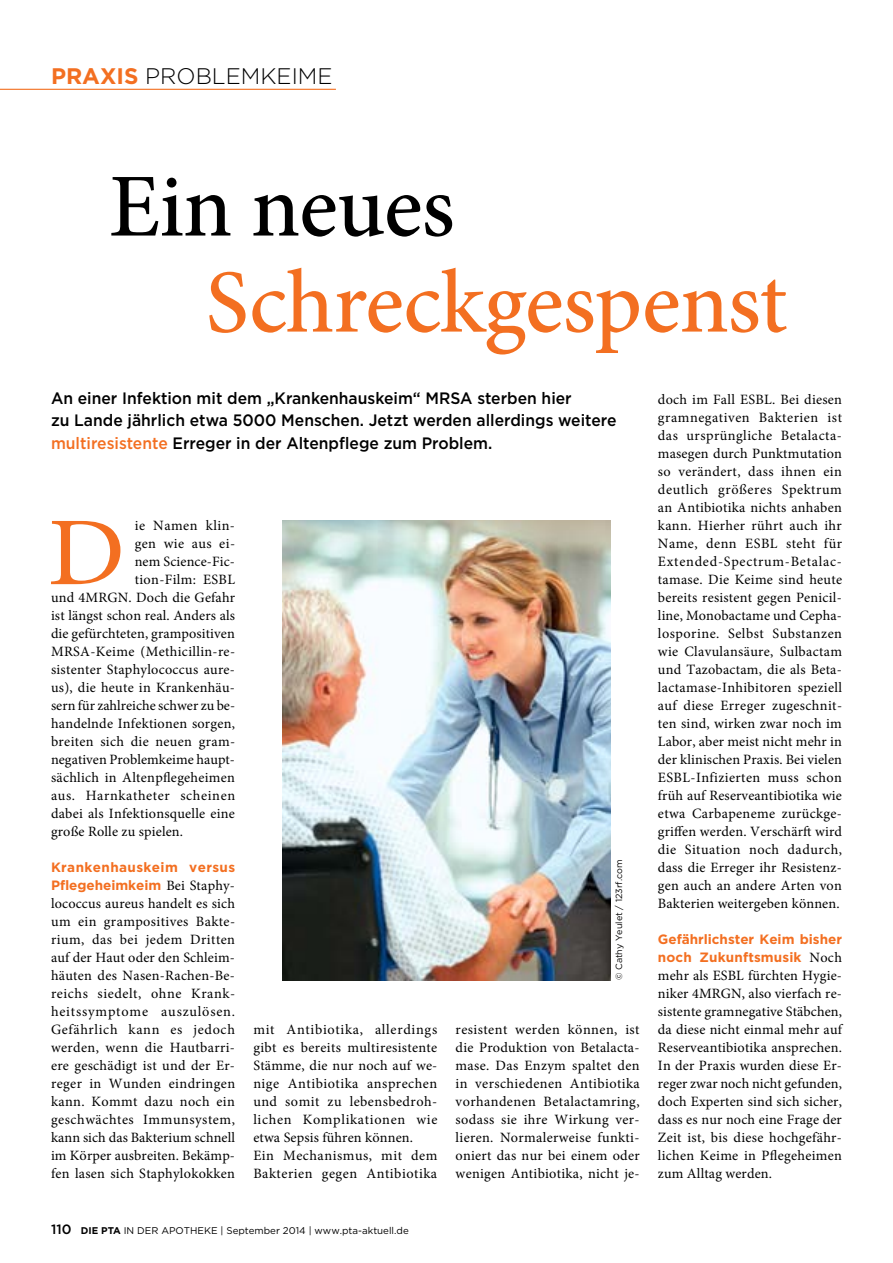
<style>
.page{position:relative;width:893px;height:1263px;background:#fff}
.page>*{position:absolute;margin:0;border:0;box-sizing:border-box;transform-origin:0 0}
.t1{font:97.2px "Minion Pro";color:#f36f21;scale:1.09 1}
.t2{font:500 90px "Minion Pro";letter-spacing:-.01em;color:#f36f21}
.t3{font:500 90px "Minion Pro";letter-spacing:-.01em;color:#000}
.t4{font:300 22.5px "Gotham";color:#000}
.t5{font:500 16.5px/22.5px "Gotham";color:#000;scale:.95 1}
.t6{font:14.25px/18px "Minion Pro";letter-spacing:.02em;color:#000;text-align:justify}
.t7{font:14.25px "Minion Pro";color:#000}
.t8{font:14.25px "Minion Pro";letter-spacing:.045em;color:#000}
.t9{font:700 13.5px/18px "Gotham";letter-spacing:.03em;color:#f36f21}
.t10{font:700 13.5px/18px "Gotham";letter-spacing:.01em;color:#f36f21}
.t11{font:9.75px "Gotham";color:#000}
.t12{font:9px "Gotham";color:#000}
.s1{font-weight:700;color:#f36f21}
.s2{color:#f36f21}
.s3{font-family:"Minion Pro";font-weight:400;font-size:14.25px;color:#000}
.s4{font-weight:500;font-size:13.5px}
.s5{font-weight:700}
</style>
<div class="page">
<hr style="left:0;top:89px;width:336px;height:1px;background:#f36f21">
<img style="left:282px;top:520px;width:329px;height:460px">
<h3 class="t4" style="left:51px;top:62px;width:283px"><span class="s1">PRAXIS</span> PROBLEMKEIME</h3>
<h2 class="t3" style="left:109px;top:146px;width:347px">Ein neues</h2>
<h2 class="t2" style="left:206px;top:242px;width:583px">Schreckgespenst</h2>
<p class="t5" style="left:51px;top:386px;width:597px">An einer Infektion mit dem „Krankenhauskeim“ MRSA sterben hier<br>zu Lande jährlich etwa 5000 Menschen. Jetzt werden allerdings weitere <span class="s2">multiresistente</span> Erreger in der Altenpflege zum Problem.</p>
<p class="t6" style="left:658px;top:391px;width:186px">doch im Fall ESBL. Bei diesen gramnegativen Bakterien ist das ursprüngliche Betalacta&shy;masegen durch Punktmutation so verändert, dass ihnen ein deutlich größeres Spektrum an Antibiotika nichts anhaben kann. Hierher rührt auch ihr Name, denn ESBL steht für Extended-Spectrum-Betalac&shy;tamase. Die Keime sind heute bereits resistent gegen Penicil&shy;line, Monobactame und Cepha&shy;losporine. Selbst Substanzen wie Clavulansäure, Sulbactam und Tazobactam, die als Beta&shy;lactamase-Inhibitoren speziell auf diese Erreger zugeschnit&shy;ten sind, wirken zwar noch im Labor, aber meist nicht mehr in der klinischen Praxis. Bei vielen ESBL-Infizierten muss schon früh auf Reserveantibiotika wie etwa Carbapeneme zurückge&shy;griffen werden. Verschärft wird die Situation noch dadurch, dass die Erreger ihr Resistenz&shy;gen auch an andere Arten von Bakterien weitergeben können.</p>
<p class="t10" style="left:658px;top:930px;width:186px">Gefährlichster Keim bisher noch Zukunftsmusik <span class="s3">Noch</span></p>
<p class="t6" style="left:658px;top:967px;width:186px">mehr als ESBL fürchten Hygie&shy;niker 4MRGN, also vierfach re&shy;sistente gramnegative Stäbchen, da diese nicht einmal mehr auf Reserveantibiotika ansprechen.<br>In der Praxis wurden diese Er&shy;reger zwar noch nicht gefunden, doch Experten sind sich sicher, dass es nur noch eine Frage der Zeit ist, bis diese hochgefähr&shy;lichen Keime in Pflegeheimen zum Alltag werden.</p>
<h1 class="t1" style="left:48px;top:488px;width:73px">D</h1>
<p class="t6" style="left:135px;top:517px;width:102px">ie Namen klin-</p>
<p class="t6" style="left:135px;top:535px;width:102px">gen wie aus ei-</p>
<p class="t6" style="left:135px;top:553px;width:102px">nem Science-Fic-</p>
<p class="t6" style="left:135px;top:571px;width:102px">tion-Film: ESBL</p>
<p class="t6" style="left:51px;top:589px;width:186px">und 4MRGN. Doch die Gefahr</p>
<p class="t6" style="left:51px;top:607px;width:186px">ist längst schon real. Anders als</p>
<p class="t6" style="left:51px;top:625px;width:185px">die gefürchteten, grampositiven</p>
<p class="t6" style="left:51px;top:643px;width:186px">MRSA-Keime (Methicillin-re-</p>
<p class="t6" style="left:51px;top:661px;width:185px">sistenter Staphylococcus aure-</p>
<p class="t6" style="left:51px;top:679px;width:185px">us), die heute in Krankenhäu-</p>
<p class="t7" style="left:51px;top:696px;width:186px">sern für zahlreiche schwer zu be-</p>
<p class="t6" style="left:51px;top:715px;width:185px">handelnde Infektionen sorgen,</p>
<p class="t6" style="left:51px;top:733px;width:186px">breiten sich die neuen gram-</p>
<p class="t6" style="left:51px;top:751px;width:186px">negativen Problemkeime haupt-</p>
<p class="t6" style="left:51px;top:769px;width:186px">sächlich in Altenpflegeheimen</p>
<p class="t8" style="left:51px;top:786px;width:186px">aus. Harnkatheter scheinen</p>
<p class="t6" style="left:51px;top:805px;width:186px">dabei als Infektionsquelle eine</p>
<p class="t6" style="left:51px;top:823px;width:134px">große Rolle zu spielen.</p>
<p class="t9" style="left:51px;top:858px;width:186px">Krankenhauskeim versus<br>Pflegeheimkeim <span class="s3">Bei Staphy-</span></p>
<p class="t6" style="left:51px;top:895px;width:186px">lococcus aureus handelt es sich um ein grampositives Bakte&shy;rium, das bei jedem Dritten auf der Haut oder den Schleim&shy;häuten des Nasen-Rachen-Be&shy;reichs siedelt, ohne Krank&shy;heitssymptome auszulösen.<br>Gefährlich kann es jedoch werden, wenn die Hautbarri&shy;ere geschädigt ist und der Er&shy;reger in Wunden eindringen kann. Kommt dazu noch ein geschwächtes Immunsystem, kann sich das Bakterium schnell im Körper ausbreiten. Bekämp&shy;fen lasen sich Staphylokokken</p>
<p class="t12" style="left:613px;top:980px;width:122px;rotate:-90deg">© Cathy Yeulet / 123rf.com</p>
<p class="t6" style="left:253px;top:1021px;width:186px;text-align:left">mit Antibiotika, allerdings gibt es bereits multiresistente<br>Stämme, die nur noch auf we&shy;nige Antibiotika ansprechen und somit zu lebensbedroh&shy;lichen Komplikationen wie etwa Sepsis führen können.<br>Ein Mechanismus, mit dem<br>Bakterien gegen Antibiotika</p>
<p class="t6" style="left:456px;top:1021px;width:186px">resistent werden können, ist die Produktion von Betalacta&shy;mase. Das Enzym spaltet den in verschiedenen Antibiotika vorhandenen Betalactamring, sodass sie ihre Wirkung ver&shy;lieren. Normalerweise funkti&shy;oniert das nur bei einem oder wenigen Antibiotika, nicht je-</p>
<p class="t11" style="left:51px;top:1224px;width:359px"><span class="s4">110</span> <span class="s5">DIE PTA</span> IN DER APOTHEKE | September 2014 | www.pta-aktuell.de</p>
</div>
